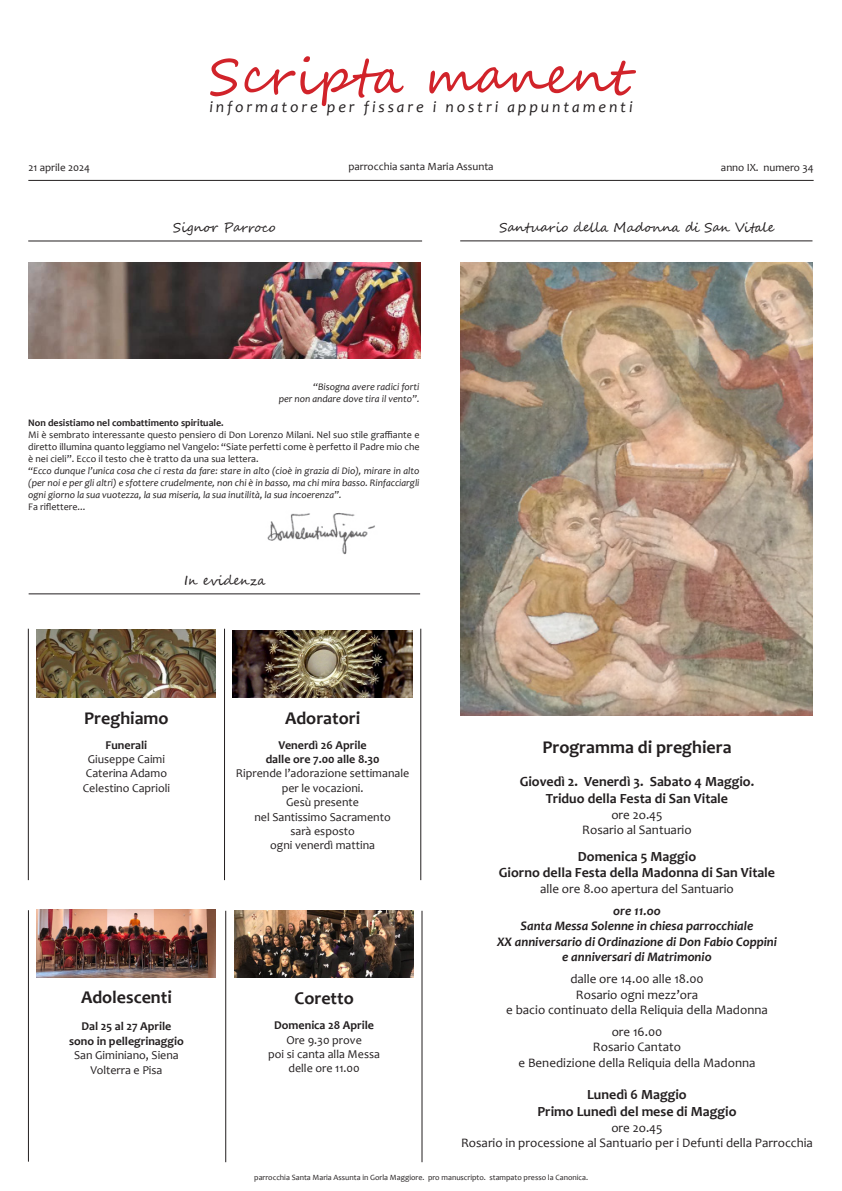
<style>
.page{position:relative;width:842px;height:1191px;background:#fff}
.page>*{position:absolute;margin:0;border:0;box-sizing:border-box;transform-origin:0 0}
.t1{font:50px "Segoe Script";letter-spacing:.01em;color:#d1232a}
.t2{font:700 18px "Candara";color:#231f20}
.t3{font:italic 16px "Candara";letter-spacing:.18em;color:#231f20}
.t4{font:700 14px/16.8px "Candara";color:#231f20;text-align:center}
.t5{font:13px/15.6px "Candara";color:#231f20;text-align:center}
.t6{font:italic 700 13px/15.6px "Candara";color:#231f20;text-align:center}
.t7{font:13px "Segoe Script";color:#231f20}
.t8{font:12px/14.4px "Candara";color:#231f20;text-align:center}
.t9{font:700 12px/14.4px "Candara";color:#231f20;text-align:center}
.t10{font:11px "Candara";color:#231f20}
.t11{font:italic 10px/12px "Candara";color:#231f20;text-align:right}
.t12{font:10px/12px "Candara";color:#231f20;text-align:justify}
.t13{font:700 10px "Candara";color:#231f20}
.t14{font:8px "Candara";color:#231f20}
</style>
<div class="page">
<hr style="left:28px;top:180px;width:786px;height:1px;background:#231f20">
<img style="left:36px;top:629px;width:179px;height:68px">
<hr style="left:421px;top:628px;width:1px;height:252px;background:#231f20">
<hr style="left:224px;top:628px;width:1px;height:252px;background:#231f20">
<hr style="left:28px;top:628px;width:1px;height:252px;background:#231f20">
<hr style="left:422px;top:910px;width:1px;height:252px;background:#231f20">
<hr style="left:226px;top:910px;width:1px;height:252px;background:#231f20">
<img style="left:233px;top:630px;width:180px;height:67px">
<hr style="left:28px;top:910px;width:1px;height:251px;background:#231f20">
<img style="left:234px;top:910px;width:180px;height:67px">
<img style="left:267px;top:513px;width:108px;height:42px">
<hr style="left:28px;top:241px;width:394px;height:1px;background:#231f20">
<img style="left:28px;top:262px;width:393px;height:96px">
<img style="left:36px;top:910px;width:179px;height:67px">
<hr style="left:29px;top:593px;width:391px;height:1px;background:#231f20">
<hr style="left:460px;top:241px;width:352px;height:1px;background:#231f20">
<img style="left:460px;top:262px;width:352px;height:453px">
<h1 class="t1" style="left:209px;top:36px;width:421px">Scripta manent</h1>
<h3 class="t3" style="left:209px;top:97px;width:425px">informatore per fissare i nostri appuntamenti</h3>
<p class="t10" style="left:348px;top:160px;width:147px">parrocchia santa Maria Assunta</p>
<p class="t10" style="left:28px;top:160px;width:63px">21 aprile 2024</p>
<p class="t10" style="left:721px;top:160px;width:94px">anno IX. numero 34</p>
<h3 class="t7" style="left:173px;top:217px;width:104px">Signor Parroco</h3>
<h3 class="t7" style="left:499px;top:217px;width:276px">Santuario della Madonna di San Vitale</h3>
<p class="t11" style="left:279px;top:381px;width:142px">“Bisogna avere radici forti<br>per non andare dove tira il vento”.</p>
<p class="t13" style="left:28px;top:416px;width:197px">Non desistiamo nel combattimento spirituale.</p>
<p class="t12" style="left:28px;top:429px;width:393px">Mi è sembrato interessante questo pensiero di Don Lorenzo Milani. Nel suo stile graffiante e diretto illumina quanto leggiamo nel Vangelo: “Siate perfetti come è perfetto il Padre mio che è nei cieli”. Ecco il testo che è tratto da una sua lettera.</p>
<p class="t11" style="left:28px;top:465px;width:393px;text-align:justify">“Ecco dunque l’unica cosa che ci resta da fare: stare in alto (cioè in grazia di Dio), mirare in alto (per noi e per gli altri) e sfottere crudelmente, non chi è in basso, ma chi mira basso. Rinfacciargli ogni giorno la sua vuotezza, la sua miseria, la sua inutilità, la sua incoerenza”.</p>
<p class="t12" style="left:28px;top:501px;width:58px">Fa riflettere...</p>
<h3 class="t7" style="left:184px;top:570px;width:83px">In evidenza</h3>
<h2 class="t2" style="left:84px;top:706px;width:86px">Preghiamo</h2>
<p class="t9" style="left:106px;top:737px;width:43px">Funerali</p>
<p class="t8" style="left:83px;top:752px;width:89px">Giuseppe Caimi<br>Caterina Adamo<br>Celestino Caprioli</p>
<h2 class="t2" style="left:81px;top:985px;width:92px">Adolescenti</h2>
<p class="t9" style="left:69px;top:1019px;width:116px">Dal 25 al 27 Aprile sono in pellegrinaggio</p>
<p class="t8" style="left:74px;top:1048px;width:106px">San Giminiano, Siena<br>Volterra e Pisa</p>
<h2 class="t2" style="left:285px;top:706px;width:77px">Adoratori</h2>
<p class="t9" style="left:266px;top:737px;width:115px">Venerdì 26 Aprile dalle ore 7.00 alle 8.30</p>
<p class="t8" style="left:236px;top:766px;width:175px">Riprende l’adorazione settimanale per le vocazioni.<br>Gesù presente<br>nel Santissimo Sacramento<br>sarà esposto<br>ogni venerdì mattina</p>
<h2 class="t2" style="left:294px;top:987px;width:61px">Coretto</h2>
<p class="t9" style="left:274px;top:1018px;width:101px">Domenica 28 Aprile</p>
<p class="t8" style="left:268px;top:1032px;width:113px">Ore 9.30 prove<br>poi si canta alla Messa delle ore 11.00</p>
<h2 class="t2" style="left:542px;top:735px;width:191px">Programma di preghiera</h2>
<h3 class="t4" style="left:520px;top:773px;width:236px">Giovedì 2. Venerdì 3. Sabato 4 Maggio.<br>Triduo della Festa di San Vitale</h3>
<h3 class="t5" style="left:582px;top:806px;width:111px">ore 2o.45<br>Rosario al Santuario</h3>
<h3 class="t4" style="left:499px;top:847px;width:278px">Domenica 5 Maggio<br>Giorno della Festa della Madonna di San Vitale</h3>
<h3 class="t5" style="left:540px;top:880px;width:195px">alle ore 8.oo apertura del Santuario</h3>
<h3 class="t6" style="left:497px;top:902px;width:281px">ore 11.oo<br>Santa Messa Solenne in chiesa parrocchiale<br>XX anniversario di Ordinazione di Don Fabio Coppini e anniversari di Matrimonio</h3>
<h3 class="t5" style="left:506px;top:970px;width:263px">dalle ore 14.00 alle 18.00<br>Rosario ogni mezz’ora<br>e bacio continuato della Reliquia della Madonna</h3>
<h3 class="t5" style="left:518px;top:1023px;width:238px">ore 16.00<br>Rosario Cantato<br>e Benedizione della Reliquia della Madonna</h3>
<h3 class="t4" style="left:537px;top:1086px;width:200px">Lunedì 6 Maggio<br>Primo Lunedì del mese di Maggio</h3>
<h3 class="t5" style="left:461px;top:1119px;width:353px">ore 2o.45<br>Rosario in processione al Santuario per i Defunti della Parrocchia</h3>
<p class="t14" style="left:254px;top:1172px;width:335px">parrocchia Santa Maria Assunta in Gorla Maggiore. pro manuscripto. stampato presso la Canonica.</p>
</div>
